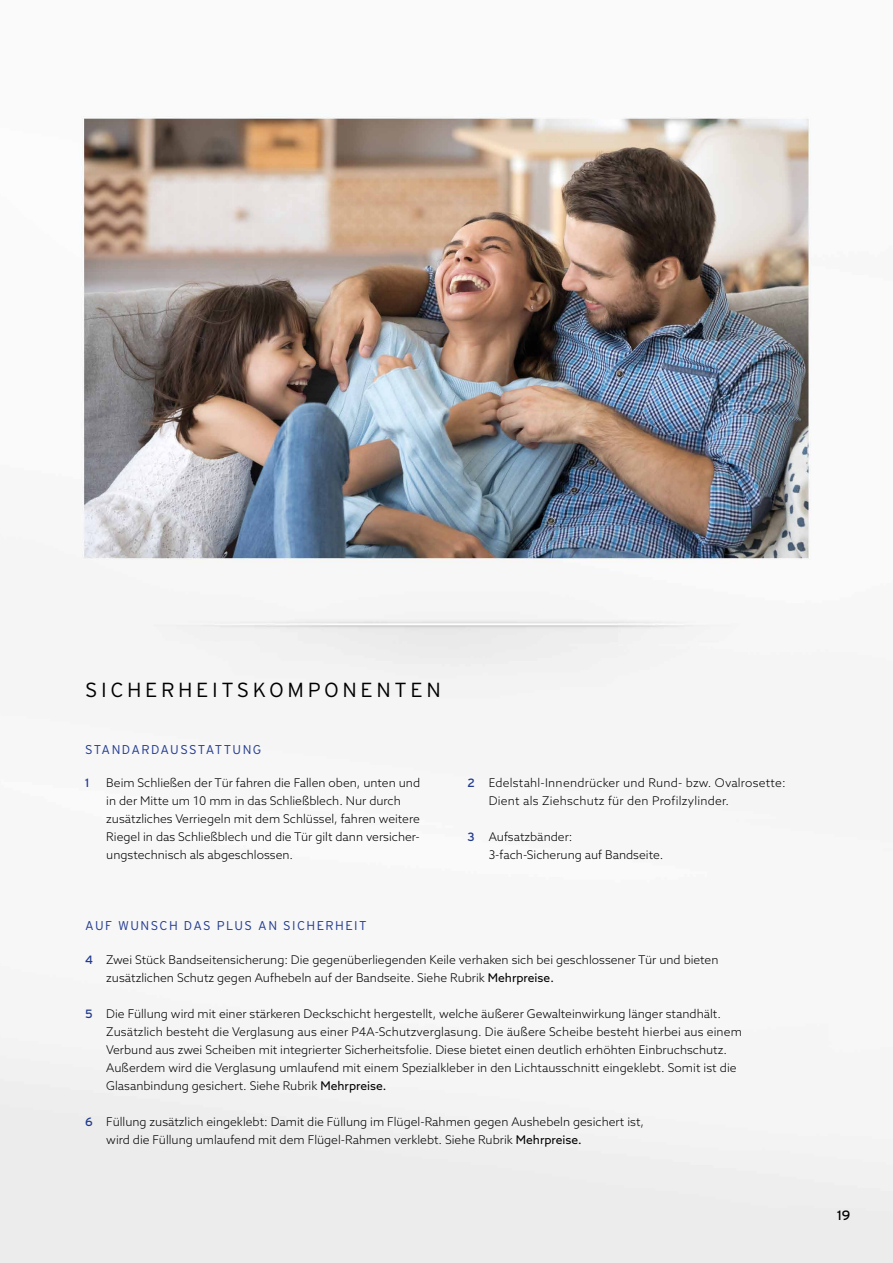
<style>
.page{position:relative;width:893px;height:1263px;background:#fff}
.page>*{position:absolute;margin:0;border:0;box-sizing:border-box;transform-origin:0 0}
.t1{font:300 20.4px "Interstate";letter-spacing:.17em;color:#000}
.t2{font:13.5px "Interstate";color:#000}
.t3{font:300 12.75px "Interstate";letter-spacing:.11em;color:#213a8f}
.t4{font:300 12px/18px "Azo Sans";color:#000}
.t5{font:300 12px/18px "Azo Sans";letter-spacing:.02em;color:#000}
.t6{font:12px "Interstate";color:#213a8f}
.s1{font-family:"Interstate";font-weight:400;color:#213a8f}
.s2{font-weight:400}
</style>
<div class="page">
<img style="left:0;top:116px;width:893px;height:1147px">
<h1 class="t1" style="left:85px;top:679px;width:357px">SICHERHEITSKOMPONENTEN</h1>
<p class="t3" style="left:85px;top:742px;width:178px">STANDARDAUSSTATTUNG</p>
<p class="t6" style="left:85px;top:776px;width:6px">1</p>
<p class="t4" style="left:106px;top:774px;width:315px">Beim Schließen der Tür fahren die Fallen oben, unten und in der Mitte um 10 mm in das Schließblech. Nur durch zusätzliches Verriegeln mit dem Schlüssel, fahren weitere Riegel in das Schließblech und die Tür gilt dann versicher&shy;ungstechnisch als abgeschlossen.</p>
<p class="t5" style="left:489px;top:774px;width:298px;text-indent:-21px"><span class="s1">2</span> Edelstahl-Innendrücker und Rund- bzw. Ovalrosette:<br>Dient als Ziehschutz für den Profilzylinder.</p>
<p class="t4" style="left:489px;top:828px;width:176px">Aufsatzbänder:<br>3-fach-Sicherung auf Bandseite.</p>
<p class="t6" style="left:468px;top:830px;width:9px">3</p>
<p class="t3" style="left:85px;top:918px;width:283px">AUF WUNSCH DAS PLUS AN SICHERHEIT</p>
<p class="t6" style="left:85px;top:953px;width:10px">4</p>
<p class="t6" style="left:85px;top:1007px;width:9px">5</p>
<p class="t6" style="left:85px;top:1115px;width:9px">6</p>
<p class="t4" style="left:106px;top:950px;width:614px">Zwei Stück Bandseitensicherung: Die gegenüberliegenden Keile verhaken sich bei geschlossener Tür und bieten zusätzlichen Schutz gegen Aufhebeln auf der Bandseite. Siehe Rubrik <span class="s2">Mehrpreise.</span></p>
<p class="t4" style="left:106px;top:1004px;width:637px">Die Füllung wird mit einer stärkeren Deckschicht hergestellt, welche äußerer Gewalteinwirkung länger standhält.<br>Zusätzlich besteht die Verglasung aus einer P4A-Schutzverglasung. Die äußere Scheibe besteht hierbei aus einem Verbund aus zwei Scheiben mit integrierter Sicherheitsfolie. Diese bietet einen deutlich erhöhten Einbruchschutz.<br>Außerdem wird die Verglasung umlaufend mit einem Spezialkleber in den Lichtausschnitt eingeklebt. Somit ist die Glasanbindung gesichert. Siehe Rubrik <span class="s2">Mehrpreise.</span></p>
<p class="t4" style="left:106px;top:1112px;width:539px">Füllung zusätzlich eingeklebt: Damit die Füllung im Flügel-Rahmen gegen Aushebeln gesichert ist, wird die Füllung umlaufend mit dem Flügel-Rahmen verklebt. Siehe Rubrik <span class="s2">Mehrpreise.</span></p>
<p class="t2" style="left:837px;top:1208px;width:15px">19</p>
</div>
